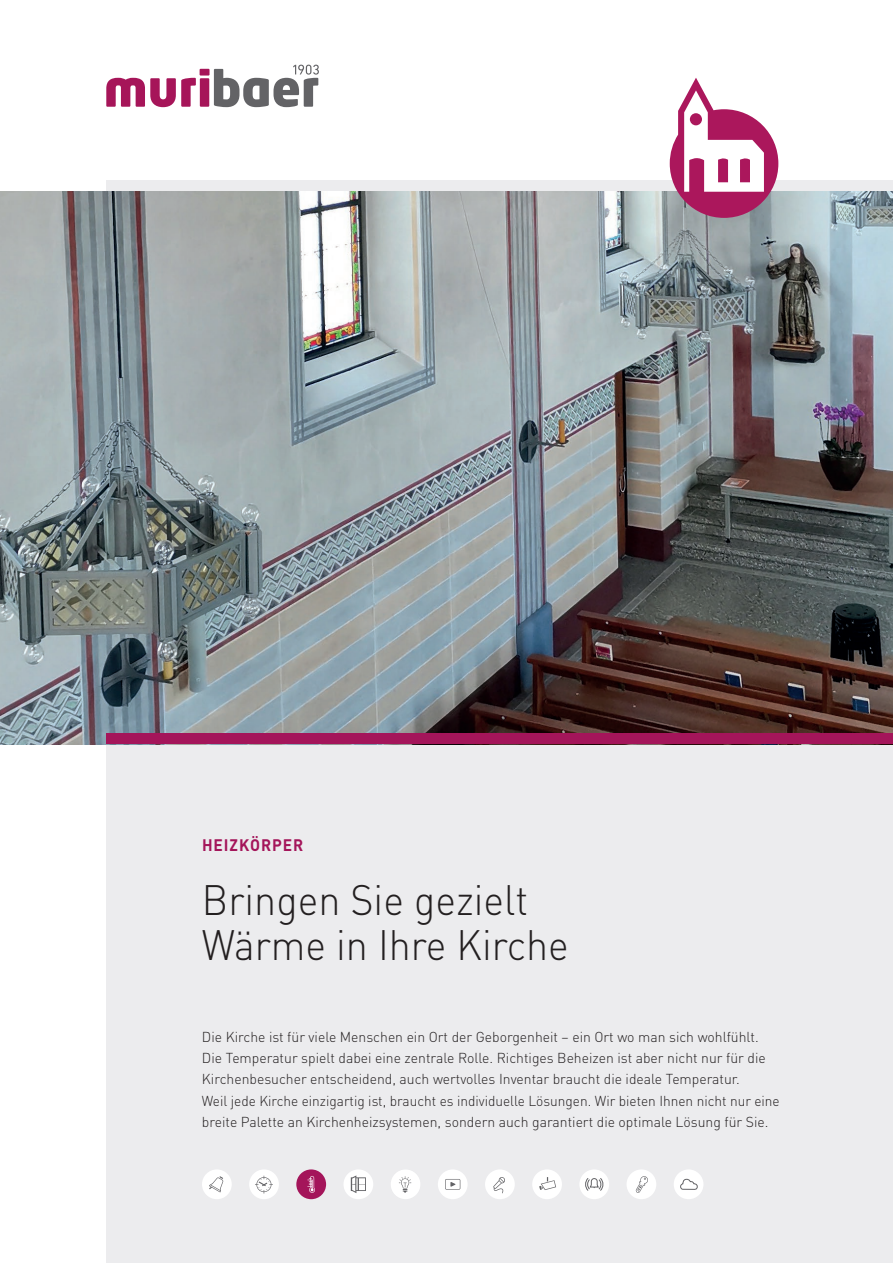
<style>
.page{position:relative;width:893px;height:1263px;background:#fff}
.page>*{position:absolute;margin:0;border:0;box-sizing:border-box;transform-origin:0 0}
.t1{font:300 42px/45px "DIN Pro";color:#231f20;scale:.94 1}
.t2{font:700 16.5px "DIN Pro";letter-spacing:.06em;color:#a4155a;scale:.94 1}
.t3{font:300 14.25px/21.3px "DIN Pro";color:#231f20}
</style>
<div class="page">
<div style="left:106px;top:181px;width:787px;height:1082px;background:#ececee"></div>
<img style="left:0;top:191px;width:893px;height:553px">
<div style="left:106px;top:733px;width:787px;height:11px;background:#a4155a"></div>
<svg style="left:106px;top:65px;width:213px;height:42px"></svg>
<svg style="left:670px;top:78px;width:108px;height:140px"></svg>
<div style="left:202px;top:1169px;width:30px;height:30px;background:#fff;border-radius:50%"></div>
<svg style="left:209px;top:1176px;width:14px;height:16px"></svg>
<div style="left:249px;top:1169px;width:30px;height:30px;background:#fff;border-radius:50%"></div>
<svg style="left:255px;top:1175px;width:18px;height:18px"></svg>
<div style="left:626px;top:1169px;width:30px;height:30px;background:#fff;border-radius:50%"></div>
<svg style="left:635px;top:1176px;width:13px;height:17px"></svg>
<div style="left:674px;top:1169px;width:29px;height:30px;background:#fff;border-radius:50%"></div>
<svg style="left:680px;top:1178px;width:18px;height:12px"></svg>
<div style="left:579px;top:1169px;width:30px;height:30px;background:#fff;border-radius:50%"></div>
<svg style="left:585px;top:1178px;width:19px;height:13px"></svg>
<div style="left:296px;top:1169px;width:30px;height:30px;background:#a4155a;border-radius:50%"></div>
<svg style="left:307px;top:1176px;width:8px;height:17px"></svg>
<div style="left:391px;top:1169px;width:29px;height:30px;background:#fff;border-radius:50%"></div>
<svg style="left:399px;top:1176px;width:12px;height:17px"></svg>
<div style="left:343px;top:1169px;width:30px;height:30px;background:#fff;border-radius:50%"></div>
<svg style="left:351px;top:1175px;width:15px;height:18px"></svg>
<div style="left:438px;top:1169px;width:30px;height:30px;background:#fff;border-radius:50%"></div>
<svg style="left:445px;top:1179px;width:15px;height:11px"></svg>
<div style="left:485px;top:1169px;width:30px;height:30px;background:#fff;border-radius:50%"></div>
<svg style="left:493px;top:1177px;width:12px;height:16px"></svg>
<div style="left:532px;top:1169px;width:30px;height:30px;background:#fff;border-radius:50%"></div>
<svg style="left:539px;top:1177px;width:17px;height:13px"></svg>
<p class="t2" style="left:202px;top:833px;width:109px">HEIZKÖRPER</p>
<h1 class="t1" style="left:202px;top:875px;width:392px">Bringen Sie gezielt<br>Wärme in Ihre Kirche</h1>
<p class="t3" style="left:202px;top:1025px;width:579px">Die Kirche ist für viele Menschen ein Ort der Geborgenheit – ein Ort wo man sich wohlfühlt.<br>Die Temperatur spielt dabei eine zentrale Rolle. Richtiges Beheizen ist aber nicht nur für die Kirchenbesucher entscheidend, auch wertvolles Inventar braucht die ideale Temperatur.<br>Weil jede Kirche einzigartig ist, braucht es individuelle Lösungen. Wir bieten Ihnen nicht nur eine breite Palette an Kirchenheizsystemen, sondern auch garantiert die optimale Lösung für Sie.</p>
</div>
